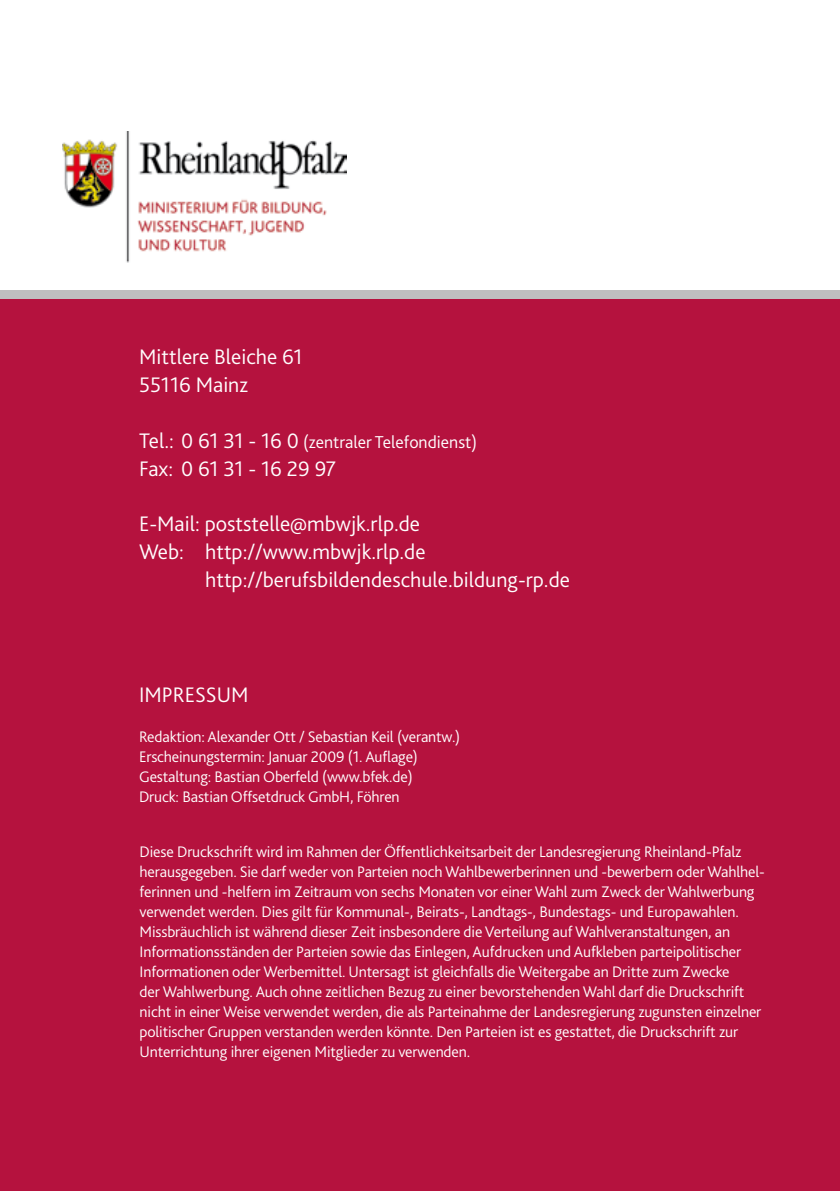
<style>
.page{position:relative;width:840px;height:1191px;background:#fff}
.page>*{position:absolute;margin:0;border:0;box-sizing:border-box;transform-origin:0 0}
.t1{font:300 22px/28px "Bliss 2";color:#fff}
.t2{font:300 18px "Bliss 2";color:#fff}
.t3{font:300 16px/20px "Bliss 2";letter-spacing:-.01em;color:#fff}
.s1{font-size:22px}
</style>
<div class="page">
<div style="left:0;top:296px;width:839px;height:895px;background:#b5123e"></div>
<img style="left:63px;top:132px;width:283px;height:131px">
<div style="left:0;top:290px;width:839px;height:9px;background:#bfbfbf"></div>
<h1 class="t1" style="left:139px;top:342px;width:165px">M ittlere Bleiche 61<br>55116 Mainz</h1>
<p class="t2" style="left:139px;top:431px;width:339px"><span class="s1">Tel.: 0 61 31 - 16 0</span> (zentraler Telefondienst)</p>
<h1 class="t1" style="left:139px;top:454px;width:198px">Fax: 0 61 31 - 16 29 97</h1>
<h1 class="t1" style="left:139px;top:509px;width:282px">E-M ail: poststelle@mbwjk.rlp.de</h1>
<h1 class="t1" style="left:139px;top:537px;width:288px">Web: http://www.mbwjk.rlp.de</h1>
<h1 class="t1" style="left:205px;top:565px;width:366px">http://berufsbildendeschule.bildung-rp.de</h1>
<h1 class="t1" style="left:139px;top:680px;width:111px">I mpressum</h1>
<p class="t3" style="left:139px;top:726px;width:322px">Redaktion: Alexander Ott / Sebastian Keil (verantw.)<br>Erscheinungstermin: Januar 2009 (1. Auflage)<br>Gestaltung: Bastian Oberfeld (www.bfek.de)<br>Druck: Bastian Offsetdruck GmbH , Föhren</p>
<p class="t3" style="left:139px;top:841px;width:626px">Diese Druckschrift wird im Rahmen der Öffentlichkeitsarbeit der Landesregierung Rheinland-Pfalz herausgegeben. Sie darf weder von Parteien noch Wahlbewerberinnen und -bewerbern oder Wahlhel&shy;ferinnen und -helfern im Zeitraum von sechs Monaten vor einer Wahl zum Zweck der Wahlwerbung verwendet werden. Dies gilt für Kommunal-, Beirats-, Landtags-, Bundestags- und Europawahlen.<br>M issbräuchlich ist während dieser Zeit insbesondere die Verteilung auf Wahlveranstaltungen, an<br>I nformationsständen der Parteien sowie das Einlegen, Aufdrucken und Aufkleben parteipolitischer<br>I nformationen oder Werbemittel. U ntersagt ist gleichfalls die Weitergabe an Dritte zum Zwecke<br>der Wahlwerbung. Auch ohne zeitlichen Bezug zu einer bevorstehenden Wahl darf die Druckschrift nicht in einer Weise verwendet werden, die als Parteinahme der Landesregierung zugunsten einzelner politischer Gruppen verstanden werden könnte. Den Parteien ist es gestattet, die Druckschrift zur<br>U nterrichtung ihrer eigenen M itglieder zu verwenden.</p>
</div>
